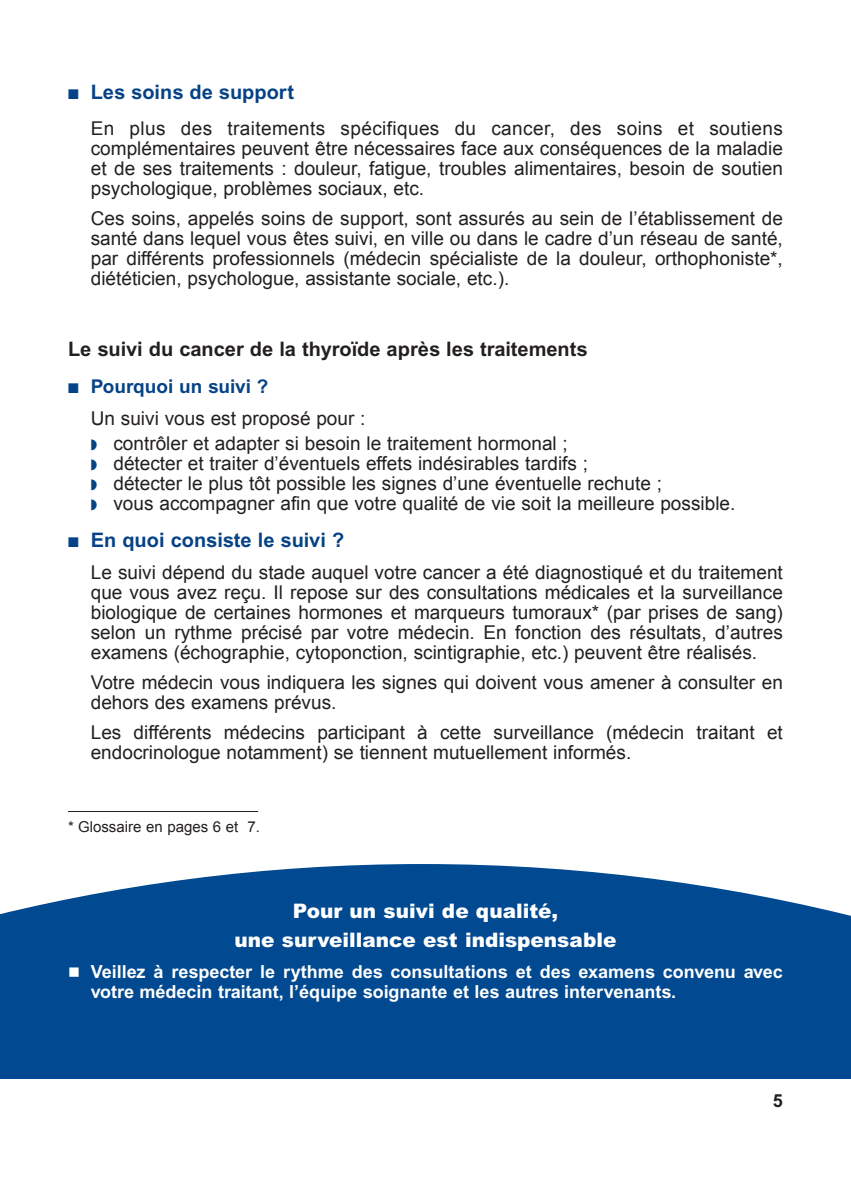
<style>
.page{position:relative;width:851px;height:1191px;background:#fff}
.page>*{position:absolute;margin:0;border:0;box-sizing:border-box;transform-origin:0 0}
.t1{font:900 20px/28.6px "Arial";color:#fff;text-align:center}
.t2{font:700 20px "Arial";color:#231f20}
.t3{font:700 20px "Arial";color:#054286}
.t4{font:19px/20px "Arial";color:#231f20}
.t5{font:700 18px/20px "Arial";color:#fff}
.t6{font:700 18px "Arial";color:#231f20}
.t7{font:15px "Arial";color:#231f20}
.s1{color:#054286}
.s2{font-weight:700;color:#054286}
</style>
<div class="page">
<div style="left:0;top:1019px;width:850px;height:59px;background:#014990"></div>
<svg style="left:0;top:864px;width:850px;height:155px;background:#1c5c9c"></svg>
<hr style="left:68px;top:811px;width:190px;height:1px;background:#231f20">
<p class="t3" style="left:68px;top:85px;width:227px">■ Les soins de support</p>
<p class="t4" style="left:91px;top:118px;width:693px;text-align:justify">En plus des traitements spécifiques du cancer, des soins et soutiens complémentaires peuvent être nécessaires face aux conséquences de la maladie et de ses traitements : douleur, fatigue, troubles alimentaires, besoin de soutien psychologique, problèmes sociaux, etc.</p>
<p class="t4" style="left:91px;top:208px;width:693px;text-align:justify">Ces soins, appelés soins de support, sont assurés au sein de l’établissement de santé dans lequel vous êtes suivi, en ville ou dans le cadre d’un réseau de santé, par différents professionnels (médecin spécialiste de la douleur, orthophoniste*, diététicien, psychologue, assistante sociale, etc.).</p>
<p class="t2" style="left:68px;top:342px;width:521px">Le suivi du cancer de la thyroïde après les traitements</p>
<p class="t4" style="left:91px;top:371px;width:276px;line-height:31.4px;text-indent:-23px"><span class="s1">■</span> <span class="s2">Pourquoi un suivi ?<br></span>Un suivi vous est proposé pour :</p>
<p class="t4" style="left:113px;top:433px;width:623px">contrôler et adapter si besoin le traitement hormonal ;<br>détecter et traiter d’éventuels effets indésirables tardifs ;<br>détecter le plus tôt possible les signes d’une éventuelle rechute ;<br>vous accompagner afin que votre qualité de vie soit la meilleure possible.</p>
<p class="t3" style="left:68px;top:533px;width:277px">■ En quoi consiste le suivi ?</p>
<p class="t4" style="left:91px;top:562px;width:693px;text-align:justify">Le suivi dépend du stade auquel votre cancer a été diagnostiqué et du traitement que vous avez reçu. Il repose sur des consultations médicales et la surveillance biologique de certaines hormones et marqueurs tumoraux* (par prises de sang) selon un rythme précisé par votre médecin. En fonction des résultats, d’autres examens (échographie, cytoponction, scintigraphie, etc.) peuvent être réalisés.</p>
<p class="t4" style="left:91px;top:672px;width:693px">Votre médecin vous indiquera les signes qui doivent vous amener à consulter en dehors des examens prévus.</p>
<p class="t4" style="left:91px;top:722px;width:693px">Les différents médecins participant à cette surveillance (médecin traitant et endocrinologue notamment) se tiennent mutuellement informés.</p>
<p class="t7" style="left:68px;top:818px;width:193px">* Glossaire en pages 6 et 7.</p>
<p class="t1" style="left:234px;top:898px;width:383px">Pour un suivi de qualité,<br>une surveillance est indispensable</p>
<p class="t5" style="left:91px;top:963px;width:693px;text-indent:-23px">■ Veillez à respecter le rythme des consultations et des examens convenu avec votre médecin traitant, l’équipe soignante et les autres intervenants.</p>
<p class="t6" style="left:772px;top:1094px;width:12px">5</p>
</div>
